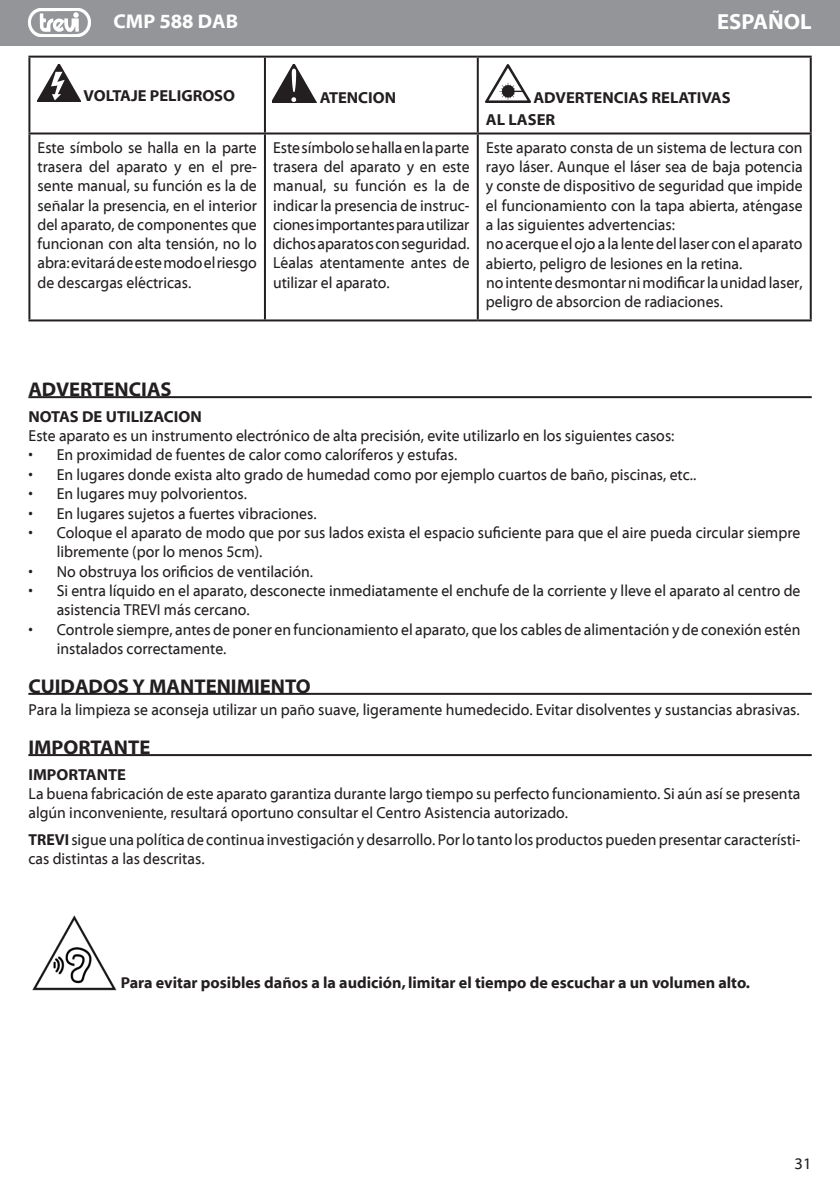
<style>
.page{position:relative;width:840px;height:1191px;background:#fff}
.page>*{position:absolute;margin:0;border:0;box-sizing:border-box;transform-origin:0 0}
.t1{font:22px "Myriad Bd Web";color:#fff}
.Titolo{font:20px "Myriad Bd Web";color:#231f20}
.t2{font:20px "Myriad Bd Web";color:#fff}
.Corpo_testo{font:16px/19.2px "Myriad Web";color:#231f20;scale:.95 1}
.Testo_rientrato{font:16px/19.2px "Myriad Web";color:#231f20;scale:.95 1}
.Sottotitolo{font:16px "Myriad Bd Web";color:#231f20}
.Testo_avvertenze{font:16px "Myriad Bd Web";color:#231f20}
.Corpo_testo-2{font:16px "Myriad Web";color:#231f20}
.s1{font-family:"Myriad Bd Web"}
</style>
<div class="page">
<div style="left:0;top:0;width:839px;height:45px;background:#939598"></div>
<img style="left:28px;top:9px;width:63px;height:28px">
<img style="left:32px;top:915px;width:85px;height:76px">
<hr style="left:28px;top:396px;width:783px;height:2px;background:#231f20">
<hr style="left:28px;top:693px;width:783px;height:2px;background:#231f20">
<hr style="left:28px;top:754px;width:783px;height:2px;background:#231f20">
<hr style="left:28px;top:56px;width:237px;height:2px;background:#231f20">
<hr style="left:28px;top:58px;width:2px;height:74px;background:#231f20">
<hr style="left:265px;top:56px;width:212px;height:2px;background:#231f20">
<hr style="left:264px;top:58px;width:2px;height:74px;background:#231f20">
<hr style="left:477px;top:56px;width:334px;height:2px;background:#231f20">
<hr style="left:476px;top:58px;width:2px;height:74px;background:#231f20">
<hr style="left:809px;top:58px;width:2px;height:74px;background:#231f20">
<hr style="left:28px;top:132px;width:237px;height:2px;background:#231f20">
<hr style="left:28px;top:134px;width:2px;height:185px;background:#231f20">
<hr style="left:265px;top:132px;width:212px;height:2px;background:#231f20">
<hr style="left:264px;top:134px;width:2px;height:185px;background:#231f20">
<hr style="left:477px;top:132px;width:334px;height:2px;background:#231f20">
<hr style="left:476px;top:134px;width:2px;height:185px;background:#231f20">
<hr style="left:809px;top:134px;width:2px;height:185px;background:#231f20">
<hr style="left:28px;top:319px;width:237px;height:2px;background:#231f20">
<hr style="left:265px;top:319px;width:212px;height:2px;background:#231f20">
<hr style="left:477px;top:319px;width:334px;height:2px;background:#231f20">
<img style="left:37px;top:65px;width:44px;height:36px">
<img style="left:273px;top:65px;width:43px;height:38px">
<img style="left:485px;top:65px;width:45px;height:38px">
<p class="t2" style="left:113px;top:10px;width:126px">CMP 588 DAB</p>
<p class="t1" style="left:716px;top:10px;width:96px">ESPAÑOL</p>
<p class="Sottotitolo" style="left:83px;top:87px;width:153px">VOLTAJE PELIGROSO</p>
<p class="Sottotitolo" style="left:319px;top:89px;width:78px">ATENCION</p>
<p class="Sottotitolo" style="left:533px;top:89px;width:198px">ADVERTENCIAS RELATIVAS</p>
<p class="Sottotitolo" style="left:485px;top:111px;width:71px">AL LASER</p>
<p class="Corpo_testo" style="left:37px;top:138px;width:232px;text-align:justify">Este símbolo se halla en la parte trasera del aparato y en el pre&shy;sente manual, su función es la de señalar la presencia, en el interior del aparato, de componentes que funcionan con alta tensión, no lo abra: evitará de este modo el riesgo de descargas eléctricas.</p>
<p class="Corpo_testo" style="left:273px;top:138px;width:208px;text-align:justify">Este símbolo se halla en la parte trasera del aparato y en este manual, su función es la de indicar la presencia de instruc&shy;ciones importantes para utilizar dichos aparatos con seguridad.<br>Léalas atentamente antes de utilizar el aparato.</p>
<p class="Corpo_testo" style="left:485px;top:138px;width:335px;text-align:justify">Este aparato consta de un sistema de lectura con rayo láser. Aunque el láser sea de baja potencia y conste de dispositivo de seguridad que impide el funcionamiento con la tapa abierta, aténgase a las siguientes advertencias:</p>
<p class="Corpo_testo" style="left:485px;top:235px;width:334px">no acerque el ojo a la lente del laser con el aparato abierto, peligro de lesiones en la retina.</p>
<p class="Corpo_testo" style="left:485px;top:273px;width:335px">no intente desmontar ni modificar la unidad laser, peligro de absorcion de radiaciones.</p>
<p class="Titolo" style="left:28px;top:378px;width:145px">ADVERTENCIAS</p>
<p class="Sottotitolo" style="left:28px;top:407px;width:175px">NOTAS DE UTILIZACION</p>
<p class="Corpo_testo" style="left:29px;top:426px;width:681px">Este aparato es un instrumento electrónico de alta precisión, evite utilizarlo en los siguientes casos:</p>
<p class="Testo_rientrato" style="left:28px;top:446px;width:453px">• En proximidad de fuentes de calor como caloríferos y estufas.</p>
<p class="Testo_rientrato" style="left:28px;top:465px;width:704px">• En lugares donde exista alto grado de humedad como por ejemplo cuartos de baño, piscinas, etc..</p>
<p class="Testo_rientrato" style="left:28px;top:484px;width:231px">• En lugares muy polvorientos.</p>
<p class="Testo_rientrato" style="left:28px;top:504px;width:305px">• En lugares sujetos a fuertes vibraciones.</p>
<p class="Testo_rientrato" style="left:57px;top:523px;width:783px;text-indent:-28px">• Coloque el aparato de modo que por sus lados exista el espacio suficiente para que el aire pueda circular siempre libremente (por lo menos 5cm).</p>
<p class="Testo_rientrato" style="left:28px;top:562px;width:301px">• No obstruya los orificios de ventilación.</p>
<p class="Testo_rientrato" style="left:57px;top:581px;width:784px;text-indent:-28px">• Si entra líquido en el aparato, desconecte inmediatamente el enchufe de la corriente y lleve el aparato al centro de asistencia TREVI más cercano.</p>
<p class="Testo_rientrato" style="left:57px;top:620px;width:784px;text-indent:-28px">• Controle siempre, antes de poner en funcionamiento el aparato, que los cables de alimentación y de conexión estén instalados correctamente.</p>
<p class="Titolo" style="left:28px;top:675px;width:284px">CUIDADOS Y MANTENIMIENTO</p>
<p class="Corpo_testo" style="left:29px;top:700px;width:812px">Para la limpieza se aconseja utilizar un paño suave, ligeramente humedecido. Evitar disolventes y sustancias abrasivas.</p>
<p class="Titolo" style="left:28px;top:736px;width:123px">IMPORTANTE</p>
<p class="Sottotitolo" style="left:28px;top:765px;width:99px">IMPORTANTE</p>
<p class="Corpo_testo" style="left:28px;top:784px;width:813px">La buena fabricación de este aparato garantiza durante largo tiempo su perfecto funcionamiento. Si aún así se presenta algún inconveniente, resultará oportuno consultar el Centro Asistencia autorizado.</p>
<p class="Corpo_testo" style="left:28px;top:830px;width:813px"><span class="s1">TREVI</span> sigue una política de continua investigación y desarrollo. Por lo tanto los productos pueden presentar característi&shy;cas distintas a las descritas.</p>
<p class="Testo_avvertenze" style="left:121px;top:974px;width:630px">Para evitar posibles daños a la audición, limitar el tiempo de escuchar a un volumen alto.</p>
<p class="Corpo_testo-2" style="left:794px;top:1154px;width:18px">31</p>
</div>
